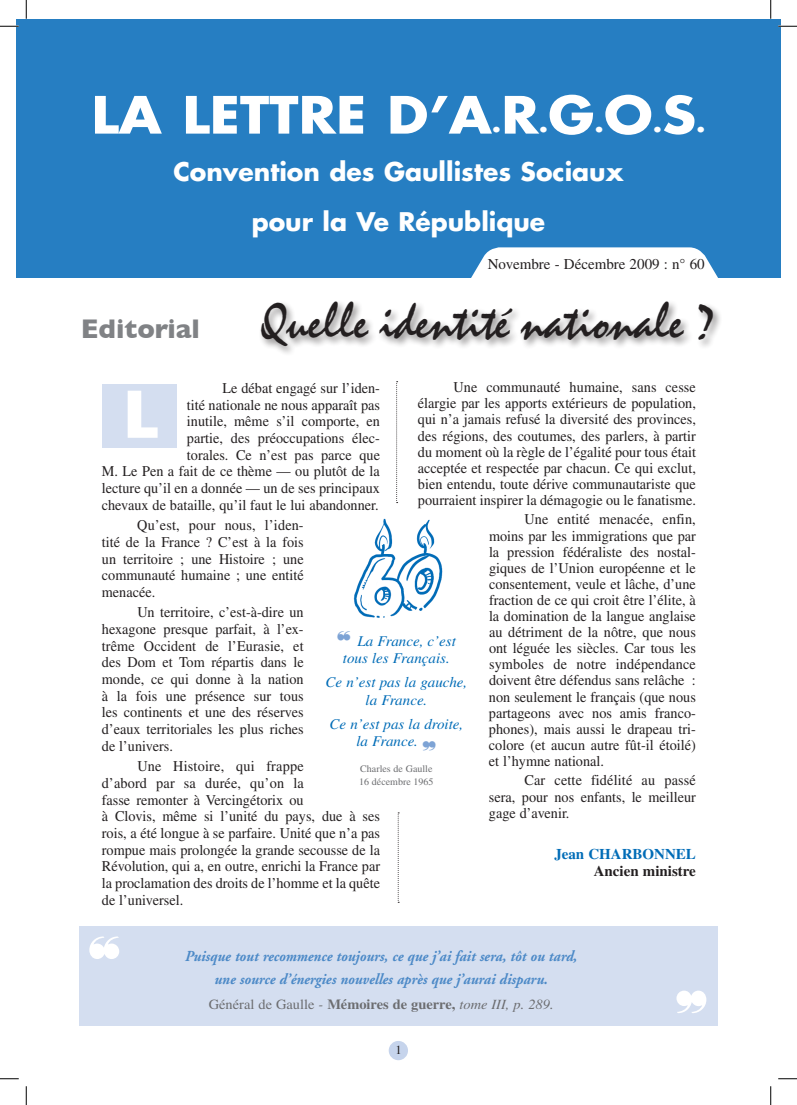
<style>
.page{position:relative;width:797px;height:1105px;background:#fff}
.page>*{position:absolute;margin:0;border:0;box-sizing:border-box;transform-origin:0 0}
.t1{font:700 62.5px "Futura";color:#fff;scale:1.11 1}
.t2{font:50px "Mistral";color:#231f20;scale:.95 1}
.t3{font:700 50px "Futura";color:#fff;scale:1.1 1}
.t4{font:700 25px/50px "Futura";color:#fff;text-align:center}
.t5{font:italic 700 15.25px/23px "Adobe Garamond";color:#4c89c7;text-align:center;scale:.93 1}
.t6{font:15px "Times";color:#231f20}
.t7{font:14.88px/16.8px "Times";color:#231f20;text-align:justify;scale:.96 1}
.t8{font:italic 14.88px/17.4px "Times";color:#006cb7}
.t9{font:700 14.88px "Times";color:#006cb7}
.t10{font:700 14.88px "Times";color:#231f20}
.t11{font:700 14px "Times";color:#6c6d70}
.t12{font:12.5px "Times";color:#231f20}
.t13{font:9.88px/12.4px "Times";color:#6c6d70}
.s1{font-size:25px}
.s2{font-family:"Gill Sans";font-weight:700;font-size:27.5px;color:#808285}
.s3{font-weight:400}
.s4{font-weight:400;font-style:italic}
</style>
<div class="page">
<div style="left:389px;top:1041px;width:19px;height:19px;background:#c6d4ec;border-radius:50%"></div>
<div style="left:16px;top:19px;width:764px;height:259px;background:#267ec2"></div>
<div style="left:258px;top:299px;width:464px;height:57px;background:#231f20;opacity:.5"></div>
<svg style="left:471px;top:247px;width:247px;height:31px"></svg>
<div style="left:102px;top:385px;width:75px;height:63px;background:#d4def0"></div>
<svg style="left:396px;top:381px;width:1px;height:122px"></svg>
<svg style="left:398px;top:812px;width:1px;height:91px"></svg>
<div style="left:79px;top:926px;width:638px;height:99px;background:#d4def0"></div>
<img style="left:353px;top:518px;width:90px;height:100px">
<svg style="left:0;top:25px;width:19px;height:2px"></svg>
<svg style="left:778px;top:25px;width:19px;height:2px"></svg>
<svg style="left:0;top:1078px;width:19px;height:1px"></svg>
<svg style="left:778px;top:1078px;width:19px;height:1px"></svg>
<svg style="left:25px;top:0;width:2px;height:19px"></svg>
<svg style="left:25px;top:1086px;width:2px;height:19px"></svg>
<svg style="left:770px;top:0;width:1px;height:19px"></svg>
<svg style="left:770px;top:1086px;width:1px;height:19px"></svg>
<h2 class="t3" style="left:91px;top:82px;width:559px">LA LETTRE D’A<span class="s1">.</span>R<span class="s1">.</span>G<span class="s1">.</span>O<span class="s1">.</span>S<span class="s1">.</span></h2>
<h3 class="t4" style="left:173px;top:146px;width:451px">Convention des Gaullistes Sociaux pour la Ve République</h3>
<p class="t6" style="left:487px;top:256px;width:218px">Novembre - Décembre 2009 : n° 60</p>
<h2 class="t2" style="left:81px;top:293px;width:670px"><span class="s2">Editorial</span> Quelle identité nationale ?</h2>
<p class="t7" style="left:418px;top:378px;width:291px;line-height:16.1px;text-indent:35px">Une communauté humaine, sans cesse élargie par les apports extérieurs de population, qui n’a jamais refusé la diversité des provinces, des régions, des coutumes, des parlers, à partir du moment où la règle de l’égalité pour tous était acceptée et respectée par chacun. Ce qui exclut, bien entendu, toute dérive communautariste que pourraient inspirer la démagogie ou le fanatisme.</p>
<p class="t7" style="left:489px;top:511px;width:217px;line-height:16.1px;text-indent:35px">Une entité menacée, enfin, moins par les immigrations que par la pression fédéraliste des nostal&shy;giques de l’Union européenne et le consentement, veule et lâche, d’une fraction de ce qui croit être l’élite, à la domination de la langue anglaise au détriment de la nôtre, que nous ont léguée les siècles. Car tous les symboles de notre indépendance doivent être défendus sans relâche : non seulement le français (que nous partageons avec nos amis franco&shy;phones), mais aussi le drapeau tri&shy;colore (et aucun autre fût-il étoilé) et l’hymne national.</p>
<p class="t7" style="left:489px;top:772px;width:217px;line-height:16.4px;text-indent:35px">Car cette fidélité au passé sera, pour nos enfants, le meilleur gage d’avenir.</p>
<p class="t9" style="left:554px;top:845px;width:143px">Jean CHARBONNEL</p>
<p class="t10" style="left:593px;top:862px;width:104px">Ancien ministre</p>
<p class="t7" style="left:102px;top:379px;width:291px;text-align:right">Le débat engagé sur l’iden-<br>tité nationale ne nous apparaît pas<br>inutile, même s’il comporte, en<br>partie, des préoccupations élec-<br>torales. Ce n’est pas parce que<br>M. Le Pen a fait de ce thème — ou plutôt de la lecture qu’il en a donnée — un de ses principaux chevaux de bataille, qu’il faut le lui abandonner.</p>
<p class="t7" style="left:102px;top:517px;width:212px;text-indent:35px">Qu’est, pour nous, l’iden&shy;tité de la France ? C’est à la fois un territoire ; une Histoire ; une communauté humaine ; une entité menacée.</p>
<p class="t7" style="left:102px;top:604px;width:212px;text-indent:35px">Un territoire, c’est-à-dire un hexagone presque parfait, à l’ex&shy;trême Occident de l’Eurasie, et des Dom et Tom répartis dans le monde, ce qui donne à la nation à la fois une présence sur tous les continents et une des réserves d’eaux territoriales les plus riches de l’univers.</p>
<p class="t7" style="left:102px;top:758px;width:291px;text-align:left;text-indent:35px">Une Histoire, qui frappe<br>d’abord par sa durée, qu’on la<br>fasse remonter à Vercingétorix ou<br>à Clovis, même si l’unité du pays, due à ses rois, a été longue à se parfaire. Unité que n’a pas rompue mais prolongée la grande secousse de la Révolution, qui a, en outre, enrichi la France par la proclamation des droits de l’homme et la quête de l’universel.</p>
<h1 class="t1" style="left:123px;top:373px;width:32px">L</h1>
<p class="t8" style="left:343px;top:632px;width:114px;text-indent:15px">La France, c’est tous les Français.</p>
<p class="t8" style="left:325px;top:674px;width:143px;text-align:center">Ce n’est pas la gauche, la France.</p>
<p class="t8" style="left:356px;top:715px;width:108px;text-indent:-27px">Ce n’est pas la droite, la France.</p>
<p class="t13" style="left:359px;top:763px;width:76px">Charles de Gaulle<br>16 décembre 1965</p>
<p class="t5" style="left:185px;top:945px;width:423px">Puisque tout recommence toujours, ce que j’ai fait sera, tôt ou tard, une source d’énergies nouvelles après que j’aurai disparu.</p>
<p class="t11" style="left:209px;top:995px;width:346px"><span class="s3">Général de Gaulle</span> <span class="s4">-</span> Mémoires de guerre, <span class="s4">tome III, p. 289.</span></p>
<p class="t12" style="left:395px;top:1043px;width:8px">1</p>
</div>
